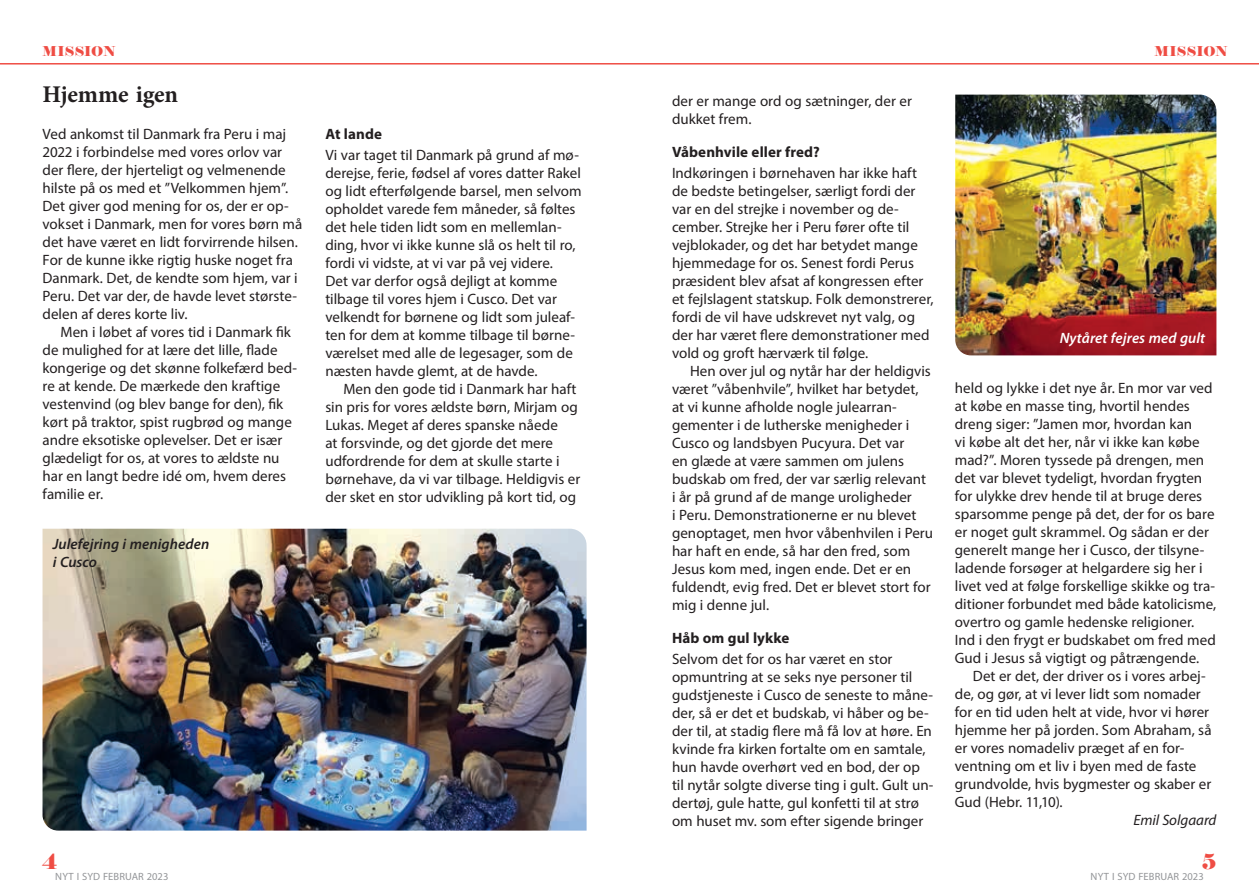
<style>
.page{position:relative;width:1259px;height:893px;background:#fff}
.page>*{position:absolute;margin:0;border:0;box-sizing:border-box;transform-origin:0 0}
.A_Overskrift{font:700 24px "Minion Pro";letter-spacing:-.01em;color:#231f20}
.t1{font:21px "Elephant";color:#ef4d44}
.A_Brødtekst_1__afsni{font:15px/18px "Myriad Pro";color:#231f20}
.A_Brødtekst{font:15px/18px "Myriad Pro";color:#231f20}
.A_Mellemrubrik{font:700 15px "Myriad Pro";letter-spacing:.005em;color:#231f20}
.A_Billedtekst_venstr{font:italic 600 15px/18px "Myriad Pro";letter-spacing:.005em;color:#231f20}
.A_Billedtekst_venstr-2{font:italic 600 15px "Myriad Pro";letter-spacing:.005em;color:#fff}
.A_Brødtekst_1__afsni-2{font:italic 15px "Myriad Pro";letter-spacing:-.005em;color:#231f20}
.B_Toptekst_venstre{font:13.5px "Elephant";letter-spacing:.005em;color:#ef4d44}
.t2{font:10.5px "Myriad Pro";letter-spacing:.01em;color:#939598}
</style>
<div class="page">
<hr style="left:0;top:63px;width:1259px;height:2px;background:#ef4d44">
<img style="left:43px;top:529px;width:543px;height:302px">
<img style="left:955px;top:95px;width:261px;height:260px">
<p class="B_Toptekst_venstre" style="left:42px;top:42px;width:75px">MISSION</p>
<p class="B_Toptekst_venstre" style="left:1154px;top:42px;width:75px">MISSION</p>
<p class="A_Overskrift" style="left:43px;top:78px;width:137px">Hjemme igen</p>
<p class="A_Brødtekst_1__afsni" style="left:43px;top:125px;width:261px">Ved ankomst til Danmark fra Peru i maj 2022 i forbindelse med vores orlov var der flere, der hjerteligt og velmenende hilste på os med et ”Velkommen hjem”.<br>Det giver god mening for os, der er op&shy;vokset i Danmark, men for vores børn må det have været en lidt forvirrende hilsen.<br>For de kunne ikke rigtig huske noget fra Danmark. Det, de kendte som hjem, var i Peru. Det var der, de havde levet største&shy;delen af deres korte liv.</p>
<p class="A_Brødtekst" style="left:43px;top:323px;width:256px;text-indent:18px">Men i løbet af vores tid i Danmark fik de mulighed for at lære det lille, flade kongerige og det skønne folkefærd bed&shy;re at kende. De mærkede den kraftige vestenvind (og blev bange for den), fik kørt på traktor, spist rugbrød og mange andre eksotiske oplevelser. Det er især glædeligt for os, at vores to ældste nu har en langt bedre idé om, hvem deres familie er.</p>
<p class="A_Billedtekst_venstr" style="left:53px;top:535px;width:158px">Julefejring i menigheden i Cusco</p>
<p class="A_Mellemrubrik" style="left:325px;top:124px;width:58px">At lande</p>
<p class="A_Brødtekst_1__afsni" style="left:325px;top:146px;width:258px">Vi var taget til Danmark på grund af mø&shy;derejse, ferie, fødsel af vores datter Rakel og lidt efterfølgende barsel, men selvom opholdet varede fem måneder, så føltes det hele tiden lidt som en mellemlan&shy;ding, hvor vi ikke kunne slå os helt til ro, fordi vi vidste, at vi var på vej videre.</p>
<p class="A_Brødtekst_1__afsni" style="left:325px;top:272px;width:251px">Det var derfor også dejligt at komme tilbage til vores hjem i Cusco. Det var velkendt for børnene og lidt som juleaf&shy;ten for dem at komme tilbage til børne&shy;værelset med alle de legesager, som de næsten havde glemt, at de havde.</p>
<p class="A_Brødtekst" style="left:325px;top:380px;width:256px;text-indent:18px">Men den gode tid i Danmark har haft sin pris for vores ældste børn, Mirjam og Lukas. Meget af deres spanske nåede<br>at forsvinde, og det gjorde det mere udfordrende for dem at skulle starte i børnehave, da vi var tilbage. Heldigvis er der sket en stor udvikling på kort tid, og</p>
<p class="A_Brødtekst" style="left:672px;top:92px;width:241px">der er mange ord og sætninger, der er dukket frem.</p>
<p class="A_Mellemrubrik" style="left:672px;top:142px;width:149px">Våbenhvile eller fred?</p>
<p class="A_Brødtekst_1__afsni" style="left:672px;top:164px;width:263px">Indkøringen i børnehaven har ikke haft de bedste betingelser, særligt fordi der var en del strejke i november og de&shy;cember. Strejke her i Peru fører ofte til vejblokader, og det har betydet mange hjemmedage for os. Senest fordi Perus præsident blev afsat af kongressen efter et fejlslagent statskup. Folk demonstrerer, fordi de vil have udskrevet nyt valg, og der har været flere demonstrationer med vold og groft hærværk til følge.</p>
<p class="A_Brødtekst" style="left:672px;top:362px;width:263px;text-indent:18px">Hen over jul og nytår har der heldigvis været ”våbenhvile”, hvilket har betydet, at vi kunne afholde nogle julearran&shy;gementer i de lutherske menigheder i Cusco og landsbyen Pucyura. Det var<br>en glæde at være sammen om julens budskab om fred, der var særlig relevant i år på grund af de mange uroligheder<br>i Peru. Demonstrationerne er nu blevet genoptaget, men hvor våbenhvilen i Peru har haft en ende, så har den fred, som Jesus kom med, ingen ende. Det er en fuldendt, evig fred. Det er blevet stort for mig i denne jul.</p>
<p class="A_Mellemrubrik" style="left:672px;top:628px;width:119px">Håb om gul lykke</p>
<p class="A_Brødtekst_1__afsni" style="left:672px;top:650px;width:263px">Selvom det for os har været en stor opmuntring at se seks nye personer til gudstjeneste i Cusco de seneste to måne&shy;der, så er det et budskab, vi håber og be&shy;der til, at stadig flere må få lov at høre. En kvinde fra kirken fortalte om en samtale, hun havde overhørt ved en bod, der op til nytår solgte diverse ting i gult. Gult un&shy;dertøj, gule hatte, gul konfetti til at strø om huset mv. som efter sigende bringer</p>
<p class="A_Billedtekst_venstr-2" style="left:1059px;top:328px;width:147px">Nytåret fejres med gult</p>
<p class="A_Brødtekst_1__afsni" style="left:955px;top:379px;width:263px">held og lykke i det nye år. En mor var ved at købe en masse ting, hvortil hendes dreng siger: ”Jamen mor, hvordan kan<br>vi købe alt det her, når vi ikke kan købe mad?”. Moren tyssede på drengen, men det var blevet tydeligt, hvordan frygten for ulykke drev hende til at bruge deres sparsomme penge på det, der for os bare er noget gult skrammel. Og sådan er der generelt mange her i Cusco, der tilsyne&shy;ladende forsøger at helgardere sig her i livet ved at følge forskellige skikke og tra&shy;ditioner forbundet med både katolicisme, overtro og gamle hedenske religioner.<br>Ind i den frygt er budskabet om fred med Gud i Jesus så vigtigt og påtrængende.</p>
<p class="A_Brødtekst" style="left:955px;top:667px;width:258px;text-indent:18px">Det er det, der driver os i vores arbej&shy;de, og gør, at vi lever lidt som nomader for en tid uden helt at vide, hvor vi hører hjemme her på jorden. Som Abraham, så er vores nomadeliv præget af en for&shy;ventning om et liv i byen med de faste grundvolde, hvis bygmester og skaber er Gud (Hebr. 11,10).</p>
<p class="A_Brødtekst_1__afsni-2" style="left:1133px;top:811px;width:84px">Emil Solgaard</p>
<h2 class="t1" style="left:43px;top:848px;width:16px">4</h2>
<h2 class="t1" style="left:1202px;top:848px;width:16px">5</h2>
<p class="t2" style="left:55px;top:870px;width:115px">NYT I SYD FEBRUAR 2023</p>
<p class="t2" style="left:1090px;top:870px;width:115px">NYT I SYD FEBRUAR 2023</p>
</div>
